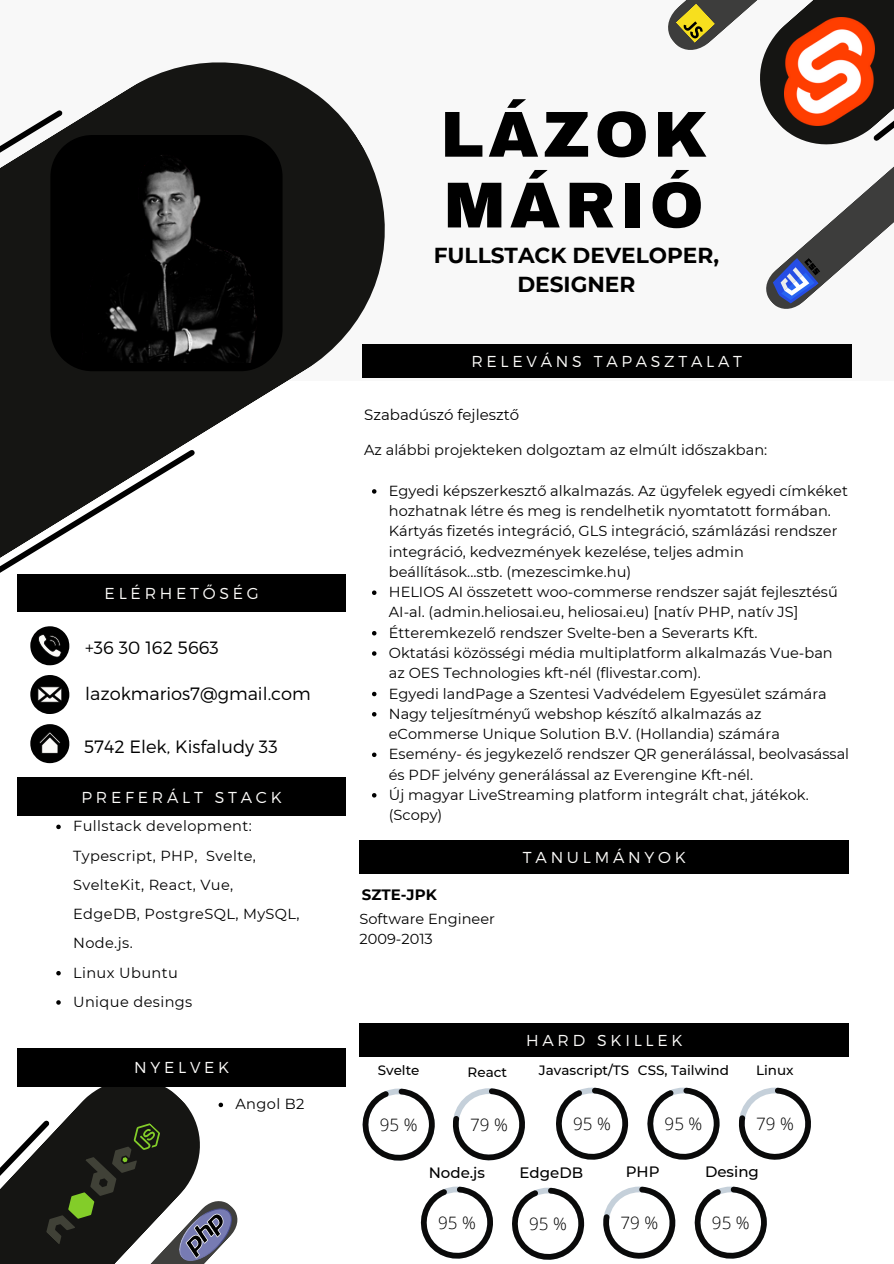
<style>
.page{position:relative;width:894px;height:1264px;background:#fff}
.page>*{position:absolute;margin:0;border:0;box-sizing:border-box;transform-origin:0 0}
.t1{font:900 64.95px/70.8px "Archivo";letter-spacing:.07em;color:#000}
.t2{font:700 21.6px/29.2px "Montserrat";color:#000;text-align:center}
.t3{font:300 17.85px "Montserrat";color:#000}
.t4{font:300 17.1px "Open Sans";color:#000}
.t5{font:300 15.9px "Montserrat";letter-spacing:.235em;color:#fbfaf8}
.t6{font:500 15px "Montserrat";color:#010101}
.t7{font:15px "Montserrat";color:#010101}
.t8{font:700 15px "Montserrat";color:#010101}
.t9{font:14.55px/20.2px "Montserrat";color:#010101}
.t10{font:14.55px/29.2px "Montserrat";letter-spacing:.025em;color:#010101}
.t11{font:500 13.5px "Montserrat";color:#010101}
</style>
<div class="page">
<div style="left:0;top:0;width:893px;height:380px;background:#f8f8f8"></div>
<svg style="left:0;top:62px;width:395px;height:584px"></svg>
<svg style="left:0;top:445px;width:199px;height:172px"></svg>
<svg style="left:0;top:105px;width:67px;height:172px"></svg>
<div style="left:362px;top:344px;width:489px;height:33px;background:#000"></div>
<div style="left:359px;top:840px;width:490px;height:33px;background:#000"></div>
<svg style="left:30px;top:724px;width:39px;height:39px"></svg>
<svg style="left:30px;top:675px;width:39px;height:39px"></svg>
<svg style="left:30px;top:626px;width:39px;height:39px"></svg>
<div style="left:17px;top:777px;width:329px;height:38px;background:#000"></div>
<div style="left:17px;top:573px;width:329px;height:38px;background:#000"></div>
<svg style="left:647px;top:1087px;width:72px;height:72px"></svg>
<div style="left:359px;top:1023px;width:490px;height:33px;background:#000"></div>
<svg style="left:453px;top:1088px;width:72px;height:72px"></svg>
<div style="left:17px;top:1048px;width:329px;height:38px;background:#000"></div>
<svg style="left:668px;top:0;width:225px;height:309px"></svg>
<svg style="left:738px;top:1087px;width:72px;height:72px"></svg>
<svg style="left:50px;top:135px;width:232px;height:236px;background:#030303"></svg>
<svg style="left:603px;top:1186px;width:72px;height:72px"></svg>
<svg style="left:694px;top:1186px;width:72px;height:72px"></svg>
<svg style="left:362px;top:1088px;width:72px;height:72px"></svg>
<img style="left:50px;top:144px;width:218px;height:218px">
<img style="left:784px;top:18px;width:90px;height:108px">
<svg style="left:512px;top:1187px;width:72px;height:72px"></svg>
<svg style="left:556px;top:1087px;width:72px;height:72px"></svg>
<svg style="left:421px;top:1186px;width:72px;height:72px"></svg>
<svg style="left:56px;top:824px;width:5px;height:5px"></svg>
<svg style="left:56px;top:971px;width:5px;height:4px"></svg>
<svg style="left:56px;top:1000px;width:5px;height:4px"></svg>
<svg style="left:372px;top:489px;width:4px;height:4px"></svg>
<svg style="left:372px;top:590px;width:4px;height:5px"></svg>
<svg style="left:372px;top:631px;width:4px;height:4px"></svg>
<svg style="left:372px;top:651px;width:4px;height:4px"></svg>
<svg style="left:372px;top:691px;width:4px;height:5px"></svg>
<svg style="left:372px;top:712px;width:4px;height:4px"></svg>
<svg style="left:372px;top:752px;width:4px;height:5px"></svg>
<svg style="left:372px;top:793px;width:4px;height:4px"></svg>
<svg style="left:0;top:1086px;width:239px;height:177px"></svg>
<p class="t5" style="left:105px;top:582px;width:156px">ELÉRHETŐSÉG</p>
<p class="t3" style="left:85px;top:636px;width:135px">+36 30 162 5663</p>
<p class="t3" style="left:85px;top:682px;width:227px">lazokmarios7@gmail.com</p>
<p class="t3" style="left:84px;top:735px;width:195px">5742 Elek, Kisfaludy 33</p>
<p class="t5" style="left:82px;top:786px;width:201px">PREFERÁLT STACK</p>
<p class="t10" style="left:73px;top:811px;width:228px">Fullstack development:<br>Typescript, PHP, Svelte,<br>SvelteKit, React, Vue,<br>EdgeDB, PostgreSQL, MySQL,<br>Node.js.</p>
<p class="t10" style="left:73px;top:957px;width:106px">Linux Ubuntu</p>
<p class="t10" style="left:73px;top:987px;width:121px">Unique desings</p>
<h2 class="t5" style="left:134px;top:1056px;width:97px">NYELVEK</h2>
<p class="t9" style="left:235px;top:1094px;width:71px">Angol B2</p>
<p class="t1" style="left:440px;top:100px;width:268px">LÁZOK<br>MÁRIÓ</p>
<p class="t2" style="left:433px;top:241px;width:287px">FULLSTACK DEVELOPER,<br>DESIGNER</p>
<h5 class="t5" style="left:471px;top:351px;width:272px">RELEVÁNS TAPASZTALAT</h5>
<p class="t7" style="left:364px;top:405px;width:157px">Szabadúszó fejlesztő</p>
<p class="t9" style="left:364px;top:440px;width:404px">Az alábbi projekteken dolgoztam az elmúlt időszakban:</p>
<p class="t9" style="left:389px;top:480px;width:460px">Egyedi képszerkesztő alkalmazás. Az ügyfelek egyedi címkéket hozhatnak létre és meg is rendelhetik nyomtatott formában.<br>Kártyás fizetés integráció, GLS integráció, számlázási rendszer integráció, kedvezmények kezelése, teljes admin beállítások...stb. (mezescimke.hu)</p>
<h3 class="t9" style="left:389px;top:582px;width:450px">HELIOS AI összetett woo-commerse rendszer saját fejlesztésű<br>AI-al. (admin.heliosai.eu, heliosai.eu) [natív PHP, natív JS]</h3>
<p class="t9" style="left:389px;top:622px;width:370px">Étteremkezelő rendszer Svelte-ben a Severarts Kft.</p>
<h3 class="t9" style="left:389px;top:642px;width:445px">Oktatási közösségi média multiplatform alkalmazás Vue-ban az OES Technologies kft-nél (flivestar.com).</h3>
<p class="t9" style="left:389px;top:683px;width:439px">Egyedi landPage a Szentesi Vadvédelem Egyesület számára</p>
<h3 class="t9" style="left:389px;top:703px;width:392px">Nagy teljesítményű webshop készítő alkalmazás az eCommerse Unique Solution B.V. (Hollandia) számára</h3>
<h5 class="t9" style="left:389px;top:744px;width:461px">Esemény- és jegykezelő rendszer QR generálással, beolvasással és PDF jelvény generálással az Everengine Kft-nél.</h5>
<p class="t9" style="left:389px;top:784px;width:421px">Új magyar LiveStreaming platform integrált chat, játékok. (Scopy)</p>
<h5 class="t8" style="left:362px;top:885px;width:76px">SZTE-JPK</h5>
<p class="t9" style="left:359px;top:908px;width:137px">Software Engineer</p>
<p class="t9" style="left:359px;top:928px;width:75px">2009-2013</p>
<p class="t5" style="left:523px;top:846px;width:164px">TANULMÁNYOK</p>
<h1 class="t5" style="left:526px;top:1029px;width:158px">HARD SKILLEK</h1>
<h4 class="t11" style="left:377px;top:1062px;width:43px">Svelte</h4>
<p class="t11" style="left:467px;top:1063px;width:41px">React</p>
<h5 class="t11" style="left:539px;top:1062px;width:92px">Javascript/TS</h5>
<h5 class="t11" style="left:637px;top:1062px;width:92px">CSS, Tailwind</h5>
<p class="t11" style="left:756px;top:1062px;width:39px">Linux</p>
<p class="t4" style="left:380px;top:1112px;width:39px">95 %</p>
<p class="t4" style="left:470px;top:1112px;width:39px">79 %</p>
<p class="t4" style="left:573px;top:1111px;width:39px">95 %</p>
<p class="t4" style="left:664px;top:1111px;width:39px">95 %</p>
<p class="t4" style="left:755px;top:1111px;width:39px">79 %</p>
<p class="t6" style="left:428px;top:1163px;width:58px">Node.js</p>
<p class="t6" style="left:519px;top:1163px;width:65px">EdgeDB</p>
<p class="t6" style="left:625px;top:1162px;width:35px">PHP</p>
<p class="t6" style="left:704px;top:1162px;width:55px">Desing</p>
<p class="t4" style="left:438px;top:1210px;width:39px">95 %</p>
<p class="t4" style="left:529px;top:1211px;width:39px">95 %</p>
<p class="t4" style="left:620px;top:1210px;width:39px">79 %</p>
<p class="t4" style="left:711px;top:1210px;width:39px">95 %</p>
</div>
